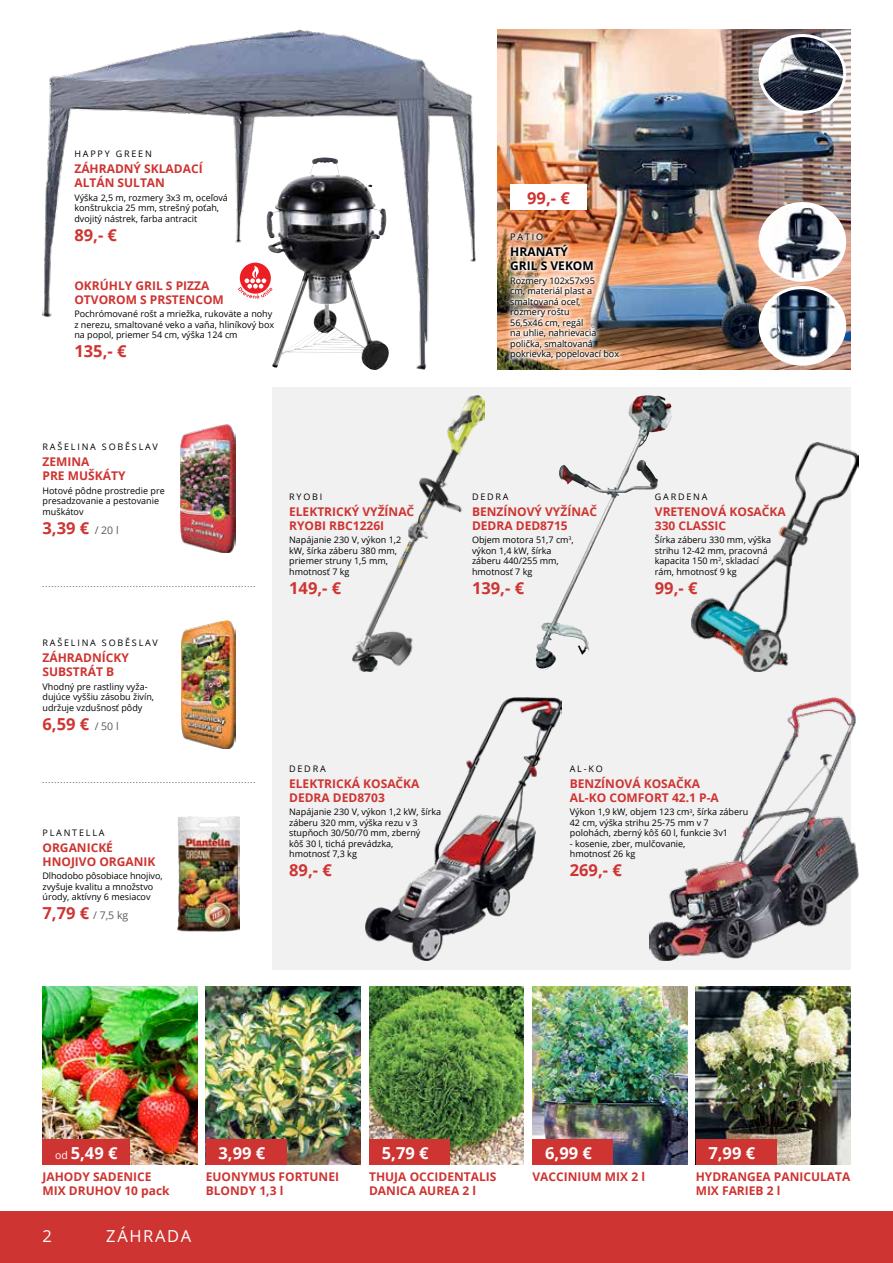
<style>
.page{position:relative;width:893px;height:1263px;background:#fff}
.page>*{position:absolute;margin:0;border:0;box-sizing:border-box;transform-origin:0 0}
.t1{font:700 16.5px "Open Sans";color:#ce3431}
.t2{font:700 16.5px "Open Sans";color:#fff}
.t3{font:16.5px "Open Sans";letter-spacing:.1em;color:#fff}
.t4{font:700 12px/14.4px "Open Sans";color:#ce3431}
.t5{font:700 12px/14.4px "Open Sans";color:#000}
.t6{font:10.5px "Open Sans";color:#58595b}
.t7{font:9px/10.5px "Open Sans";color:#000}
.t8{font:9px "Open Sans";letter-spacing:.2em;color:#000}
.s1{font-weight:400;font-size:10.5px;color:#58595b}
.s2{font-weight:700;font-size:16.5px;color:#ce3431}
.s3{font-weight:400;font-size:10.5px}
</style>
<div class="page">
<div style="left:0;top:1212px;width:893px;height:51px;background:#ce3431"></div>
<img style="left:43px;top:30px;width:433px;height:340px">
<img style="left:267px;top:159px;width:122px;height:211px">
<svg style="left:238px;top:263px;width:34px;height:36px"></svg>
<img style="left:497px;top:30px;width:353px;height:340px">
<img style="left:760px;top:36px;width:85px;height:76px">
<div style="left:759px;top:34px;width:87px;height:80px;border:3px solid #fff;border-radius:50%"></div>
<div style="left:760px;top:287px;width:85px;height:77px;background:#fff;border-radius:50%"></div>
<img style="left:765px;top:289px;width:74px;height:74px">
<div style="left:759px;top:286px;width:87px;height:80px;border:3px solid #fff;border-radius:50%"></div>
<img style="left:505px;top:272px;width:119px;height:93px">
<img style="left:505px;top:239px;width:93px;height:37px">
<svg style="left:505px;top:228px;width:43px;height:18px"></svg>
<div style="left:510px;top:185px;width:77px;height:25px;background:#fff"></div>
<img style="left:181px;top:621px;width:55px;height:127px">
<img style="left:181px;top:425px;width:55px;height:127px">
<svg style="left:43px;top:782px;width:212px;height:1px"></svg>
<svg style="left:43px;top:586px;width:212px;height:1px"></svg>
<div style="left:272px;top:387px;width:578px;height:582px;background:#f1f1f2"></div>
<img style="left:692px;top:442px;width:167px;height:230px">
<img style="left:352px;top:395px;width:133px;height:277px">
<img style="left:535px;top:395px;width:112px;height:275px">
<img style="left:650px;top:697px;width:209px;height:264px">
<img style="left:366px;top:697px;width:195px;height:264px">
<img style="left:760px;top:207px;width:85px;height:73px">
<div style="left:759px;top:202px;width:87px;height:80px;border:3px solid #fff;border-radius:50%"></div>
<img style="left:206px;top:986px;width:155px;height:179px">
<div style="left:206px;top:1139px;width:81px;height:26px;background:#ce3431"></div>
<img style="left:696px;top:986px;width:154px;height:179px">
<div style="left:696px;top:1139px;width:80px;height:26px;background:#ce3431"></div>
<img style="left:369px;top:986px;width:155px;height:179px">
<div style="left:369px;top:1139px;width:81px;height:26px;background:#ce3431"></div>
<img style="left:532px;top:986px;width:155px;height:179px">
<div style="left:532px;top:1139px;width:81px;height:26px;background:#ce3431"></div>
<img style="left:43px;top:986px;width:154px;height:179px">
<div style="left:43px;top:1139px;width:87px;height:26px;background:#ce3431"></div>
<img style="left:177px;top:817px;width:63px;height:114px">
<p class="t8" style="left:74px;top:148px;width:79px">HAPPY GREEN</p>
<h2 class="t4" style="left:74px;top:161px;width:130px">ZÁHRADNÝ SKLADACÍ<br>ALTÁN SULTAN</h2>
<p class="t7" style="left:74px;top:192px;width:155px">Výška 2,5 m, rozmery 3x3 m, oceľová konštrukcia 25 mm, strešný poťah, dvojitý nástrek, farba antracit</p>
<h1 class="t1" style="left:74px;top:223px;width:44px">89,- €</h1>
<h1 class="t1" style="left:527px;top:186px;width:44px">99,- €</h1>
<p class="t7" style="left:510px;top:232px;width:34px">PATIO</p>
<h2 class="t5" style="left:510px;top:244px;width:85px">HRANATÝ<br>GRIL S VEKOM</h2>
<h2 class="t4" style="left:74px;top:278px;width:151px">OKRÚHLY GRIL S PIZZA<br>OTVOROM S PRSTENCOM</h2>
<p class="t7" style="left:510px;top:275px;width:110px">Rozmery 102x57x95<br>cm, materiál plast a smaltovaná oceľ,<br>rozmery roštu<br>56,5x46 cm, regál<br>na uhlie, nahrievacia polička, smaltovaná pokrievka, popelovací box</p>
<p class="t7" style="left:74px;top:308px;width:201px">Pochrómované rošt a mriežka, rukoväte a nohy z nerezu, smaltované veko a vaňa, hliníkový box na popol, priemer 54 cm, výška 124 cm</p>
<h1 class="t1" style="left:74px;top:340px;width:54px">135,- €</h1>
<p class="t8" style="left:43px;top:441px;width:117px">RAŠELINA SOBĚSLAV</p>
<h2 class="t4" style="left:43px;top:454px;width:84px">ZEMINA<br>PRE MUŠKÁTY</h2>
<p class="t7" style="left:43px;top:485px;width:124px">Hotové pôdne prostredie pre presadzovanie a pestovanie muškátov</p>
<h1 class="t1" style="left:43px;top:516px;width:78px">3,39 € <span class="s1">/ 20 l</span></h1>
<p class="t8" style="left:43px;top:637px;width:117px">RAŠELINA SOBĚSLAV</p>
<h2 class="t4" style="left:43px;top:650px;width:88px">ZÁHRADNÍCKY<br>SUBSTRÁT B</h2>
<p class="t7" style="left:43px;top:681px;width:113px">Vhodný pre rastliny vyža&shy;dujúce vyššiu zásobu živín, udržuje vzdušnosť pôdy</p>
<h1 class="t1" style="left:43px;top:712px;width:78px">6,59 € <span class="s1">/ 50 l</span></h1>
<p class="t8" style="left:43px;top:826px;width:63px">PLANTELLA</p>
<h2 class="t4" style="left:43px;top:840px;width:115px">ORGANICKÉ<br>HNOJIVO ORGANIK</h2>
<p class="t7" style="left:43px;top:870px;width:122px">Dlhodobo pôsobiace hnojivo, zvyšuje kvalitu a množstvo úrody, aktívny 6 mesiacov</p>
<p class="t6" style="left:43px;top:908px;width:87px"><span class="s2">7,79 €</span> / 7,5 kg</p>
<p class="t7" style="left:289px;top:491px;width:35px">RYOBI</p>
<h2 class="t4" style="left:289px;top:504px;width:127px">ELEKTRICKÝ VYŽÍNAČ<br>RYOBI RBC1226I</h2>
<p class="t7" style="left:472px;top:491px;width:38px">DEDRA</p>
<h2 class="t4" style="left:472px;top:504px;width:127px">BENZÍNOVÝ VYŽÍNAČ<br>DEDRA DED8715</h2>
<p class="t8" style="left:655px;top:491px;width:54px">GARDENA</p>
<h2 class="t4" style="left:655px;top:504px;width:132px">VRETENOVÁ KOSAČKA<br>330 CLASSIC</h2>
<p class="t7" style="left:289px;top:534px;width:114px">Napájanie 230 V, výkon 1,2 kW, šírka záberu 380 mm, priemer struny 1,5 mm, hmotnosť 7 kg</p>
<p class="t7" style="left:472px;top:534px;width:103px">Objem motora 51,7 cm<sup>3</sup>, výkon 1,4 kW, šírka záberu 440/255 mm, hmotnosť 7 kg</p>
<p class="t7" style="left:655px;top:534px;width:118px">Šírka záberu 330 mm, výška strihu 12-42 mm, pracovná kapacita 150 m<sup>2</sup>, skladací rám, hmotnosť 9 kg</p>
<h1 class="t1" style="left:289px;top:576px;width:54px">149,- €</h1>
<h1 class="t1" style="left:472px;top:576px;width:54px">139,- €</h1>
<h1 class="t1" style="left:655px;top:576px;width:44px">99,- €</h1>
<p class="t7" style="left:289px;top:763px;width:38px">DEDRA</p>
<h2 class="t4" style="left:289px;top:776px;width:132px">ELEKTRICKÁ KOSAČKA<br>DEDRA DED8703</h2>
<p class="t7" style="left:570px;top:763px;width:35px">AL-KO</p>
<h2 class="t4" style="left:570px;top:776px;width:150px">BENZÍNOVÁ KOSAČKA<br>AL-KO COMFORT 42.1 P-A</h2>
<p class="t7" style="left:289px;top:807px;width:153px">Napájanie 230 V, výkon 1,2 kW, šírka záberu 320 mm, výška rezu v 3 stupňoch 30/50/70 mm, zberný<br>kôš 30 l, tichá prevádzka,<br>hmotnosť 7,3 kg</p>
<p class="t7" style="left:570px;top:807px;width:180px">Výkon 1,9 kW, objem 123 cm<sup>3</sup>, šírka záberu<br>42 cm, výška strihu 25-75 mm v 7 polohách, zberný kôš 60 l, funkcie 3v1</p>
<p class="t7" style="left:570px;top:838px;width:117px">- kosenie, zber, mulčovanie, hmotnosť 26 kg</p>
<h1 class="t1" style="left:289px;top:859px;width:44px">89,- €</h1>
<h1 class="t1" style="left:570px;top:859px;width:54px">269,- €</h1>
<h1 class="t2" style="left:55px;top:1141px;width:64px"><span class="s3">od</span> 5,49 €</h1>
<h2 class="t4" style="left:43px;top:1169px;width:129px">JAHODY SADENICE<br>MIX DRUHOV 10 pack</h2>
<h1 class="t3" style="left:43px;top:1224px;width:11px">2</h1>
<h1 class="t3" style="left:106px;top:1224px;width:87px">ZÁHRADA</h1>
<h1 class="t2" style="left:219px;top:1141px;width:48px">3,99 €</h1>
<h2 class="t4" style="left:206px;top:1169px;width:135px">EUONYMUS FORTUNEI<br>BLONDY 1,3 l</h2>
<h1 class="t2" style="left:382px;top:1141px;width:48px">5,79 €</h1>
<h2 class="t4" style="left:369px;top:1169px;width:129px">THUJA OCCIDENTALIS<br>DANICA AUREA 2 l</h2>
<h1 class="t2" style="left:545px;top:1141px;width:48px">6,99 €</h1>
<h2 class="t4" style="left:532px;top:1169px;width:114px">VACCINIUM MIX 2 l</h2>
<h1 class="t2" style="left:708px;top:1141px;width:48px">7,99 €</h1>
<h2 class="t4" style="left:696px;top:1169px;width:156px">HYDRANGEA PANICULATA<br>MIX FARIEB 2 l</h2>
</div>
